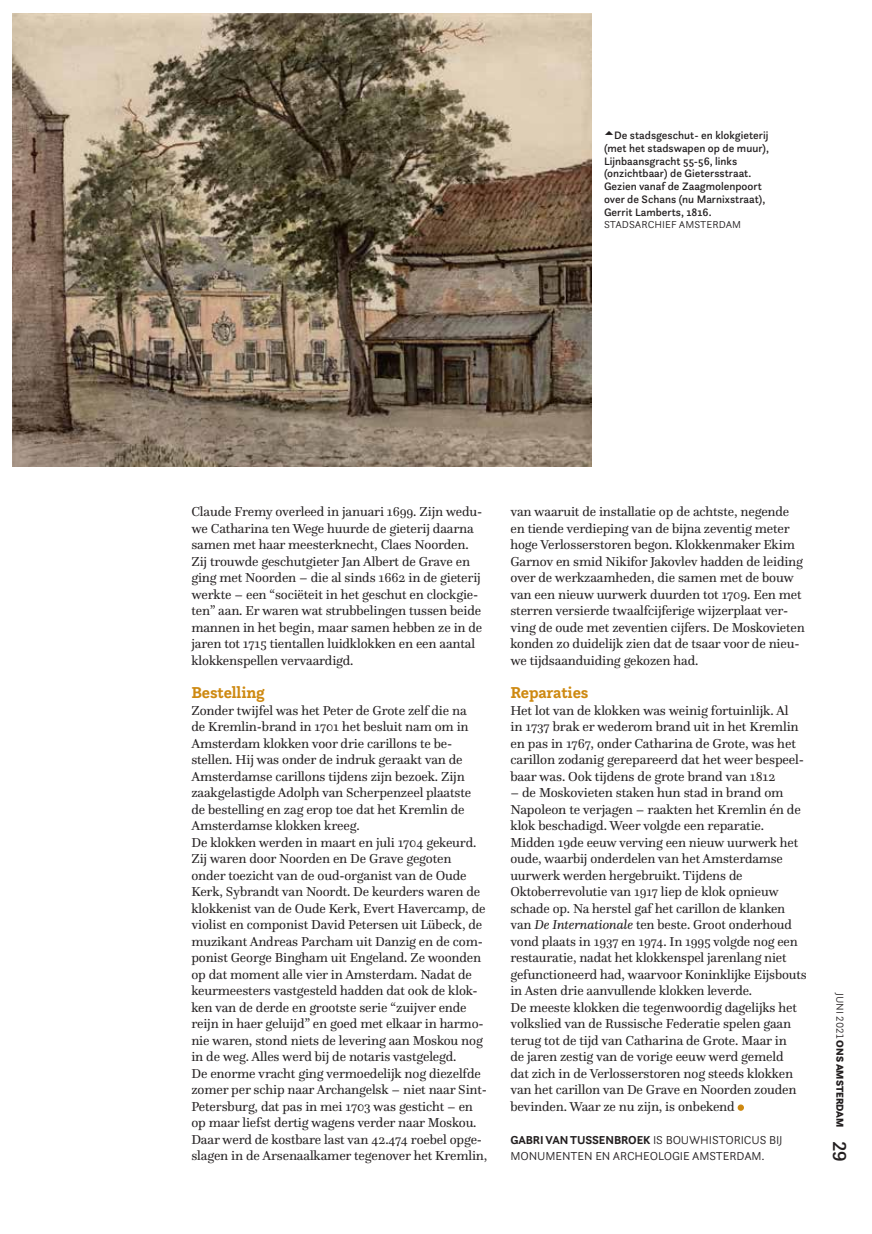
<style>
.page{position:relative;width:872px;height:1234px;background:#fff}
.page>*{position:absolute;margin:0;border:0;box-sizing:border-box;transform-origin:0 0}
.t1{font:500 19.5px "Questa Sans";color:#231f20}
.t2{font:700 16.5px "Questa Slab";letter-spacing:-.01em;color:#ce8911}
.t3{font:13.5px/16.5px "Questa";letter-spacing:-.01em;color:#231f20}
.t4{font:300 12px/16.5px "Questa Sans";letter-spacing:-.01em;color:#231f20}
.t5{font:500 11.25px/12.8px "Questa Sans";color:#231f20}
.t6{font:300 10.5px "Questa Sans";color:#231f20}
.t7{font:900 10.5px "Questa Sans";color:#231f20}
.s1{font-style:italic}
.s2{font-weight:700}
.s3{font-weight:300}
</style>
<div class="page">
<div style="left:737px;top:1104px;width:7px;height:6px;background:#ce8911;border-radius:50%"></div>
<img style="left:13px;top:14px;width:578px;height:452px">
<p class="t5" style="left:604px;top:129px;width:166px;text-indent:10px">De stadsgeschut- en klokgieterij (met het stadswapen op de muur),<br>Lijnbaansgracht 55-56, links (onzichtbaar) de Gietersstraat.<br>Gezien vanaf de Zaagmolenpoort over de Schans (nu Marnixstraat),<br>Gerrit Lamberts, 1816.</p>
<p class="t6" style="left:604px;top:218px;width:139px">STADSARCHIEF AMSTERDAM</p>
<p class="t3" style="left:191px;top:503px;width:292px">Claude Fremy overleed in januari 1699. Zijn wedu&shy;we Catharina ten Wege huurde de gieterij daarna samen met haar meesterknecht, Claes Noorden.<br>Zij trouwde geschutgieter Jan Albert de Grave en ging met Noorden – die al sinds 1662 in de gieterij werkte – een “sociëteit in het geschut en clockgie&shy;ten” aan. Er waren wat strubbelingen tussen beide mannen in het begin, maar samen hebben ze in de jaren tot 1715 tientallen luidklokken en een aantal klokkenspellen vervaardigd.</p>
<p class="t2" style="left:191px;top:681px;width:75px">Bestelling</p>
<p class="t3" style="left:191px;top:701px;width:297px">Zonder twijfel was het Peter de Grote zelf die na<br>de Kremlin-brand in 1701 het besluit nam om in Amsterdam klokken voor drie carillons te be&shy;stellen. Hij was onder de indruk geraakt van de Amsterdamse carillons tijdens zijn bezoek. Zijn zaakgelastigde Adolph van Scherpenzeel plaatste de bestelling en zag erop toe dat het Kremlin de Amsterdamse klokken kreeg.<br>De klokken werden in maart en juli 1704 gekeurd.<br>Zij waren door Noorden en De Grave gegoten onder toezicht van de oud-organist van de Oude Kerk, Sybrandt van Noordt. De keurders waren de klokkenist van de Oude Kerk, Evert Havercamp, de violist en componist David Petersen uit Lübeck, de muzikant Andreas Parcham uit Danzig en de com&shy;ponist George Bingham uit Engeland. Ze woonden op dat moment alle vier in Amsterdam. Nadat de keurmeesters vastgesteld hadden dat ook de klok&shy;ken van de derde en grootste serie “zuijver ende reijn in haer geluijd” en goed met elkaar in harmo&shy;nie waren, stond niets de levering aan Moskou nog in de weg. Alles werd bij de notaris vastgelegd.<br>De enorme vracht ging vermoedelijk nog diezelfde zomer per schip naar Archangelsk – niet naar Sint-Petersburg, dat pas in mei 1703 was gesticht – en op maar liefst dertig wagens verder naar Moskou.<br>Daar werd de kostbare last van 42.474 roebel opge&shy;slagen in de Arsenaalkamer tegenover het Kremlin,</p>
<p class="t3" style="left:510px;top:503px;width:296px">van waaruit de installatie op de achtste, negende en tiende verdieping van de bijna zeventig meter hoge Verlosserstoren begon. Klokkenmaker Ekim Garnov en smid Nikifor Jakovlev hadden de leiding over de werkzaamheden, die samen met de bouw van een nieuw uurwerk duurden tot 1709. Een met sterren versierde twaalfcijferige wijzerplaat ver&shy;ving de oude met zeventien cijfers. De Moskovieten konden zo duidelijk zien dat de tsaar voor de nieu&shy;we tijdsaanduiding gekozen had.</p>
<p class="t2" style="left:510px;top:681px;width:79px">Reparaties</p>
<p class="t3" style="left:510px;top:701px;width:295px">Het lot van de klokken was weinig fortuinlijk. Al in 1737 brak er wederom brand uit in het Kremlin en pas in 1767, onder Catharina de Grote, was het carillon zodanig gerepareerd dat het weer bespeel&shy;baar was. Ook tijdens de grote brand van 1812</p>
<p class="t3" style="left:510px;top:784px;width:298px">– de Moskovieten staken hun stad in brand om Napoleon te verjagen – raakten het Kremlin én de klok beschadigd. Weer volgde een reparatie.<br>Midden 19de eeuw verving een nieuw uurwerk het oude, waarbij onderdelen van het Amsterdamse uurwerk werden hergebruikt. Tijdens de Oktoberrevolutie van 1917 liep de klok opnieuw schade op. Na herstel gaf het carillon de klanken van <span class="s1">De Internationale</span> ten beste. Groot onderhoud vond plaats in 1937 en 1974. In 1995 volgde nog een restauratie, nadat het klokkenspel jarenlang niet gefunctioneerd had, waarvoor Koninklijke Eijsbouts in Asten drie aanvullende klokken leverde.<br>De meeste klokken die tegenwoordig dagelijks het volkslied van de Russische Federatie spelen gaan terug tot de tijd van Catharina de Grote. Maar in<br>de jaren zestig van de vorige eeuw werd gemeld<br>dat zich in de Verlosserstoren nog steeds klokken van het carillon van De Grave en Noorden zouden bevinden. Waar ze nu zijn, is onbekend</p>
<p class="t4" style="left:510px;top:1130px;width:274px"><span class="s2">GABRI VAN TUSSENBROEK</span> IS BOUWHISTORICUS BIJ<br>MONUMENTEN EN ARCHEOLOGIE AMSTERDAM.</p>
<p class="t7" style="left:847px;top:992px;width:136px;rotate:90deg"><span class="s3">JUNI 2021</span> ONS AMSTERDAM</p>
<h1 class="t1" style="left:852px;top:1140px;width:22px;rotate:90deg">29</h1>
</div>
